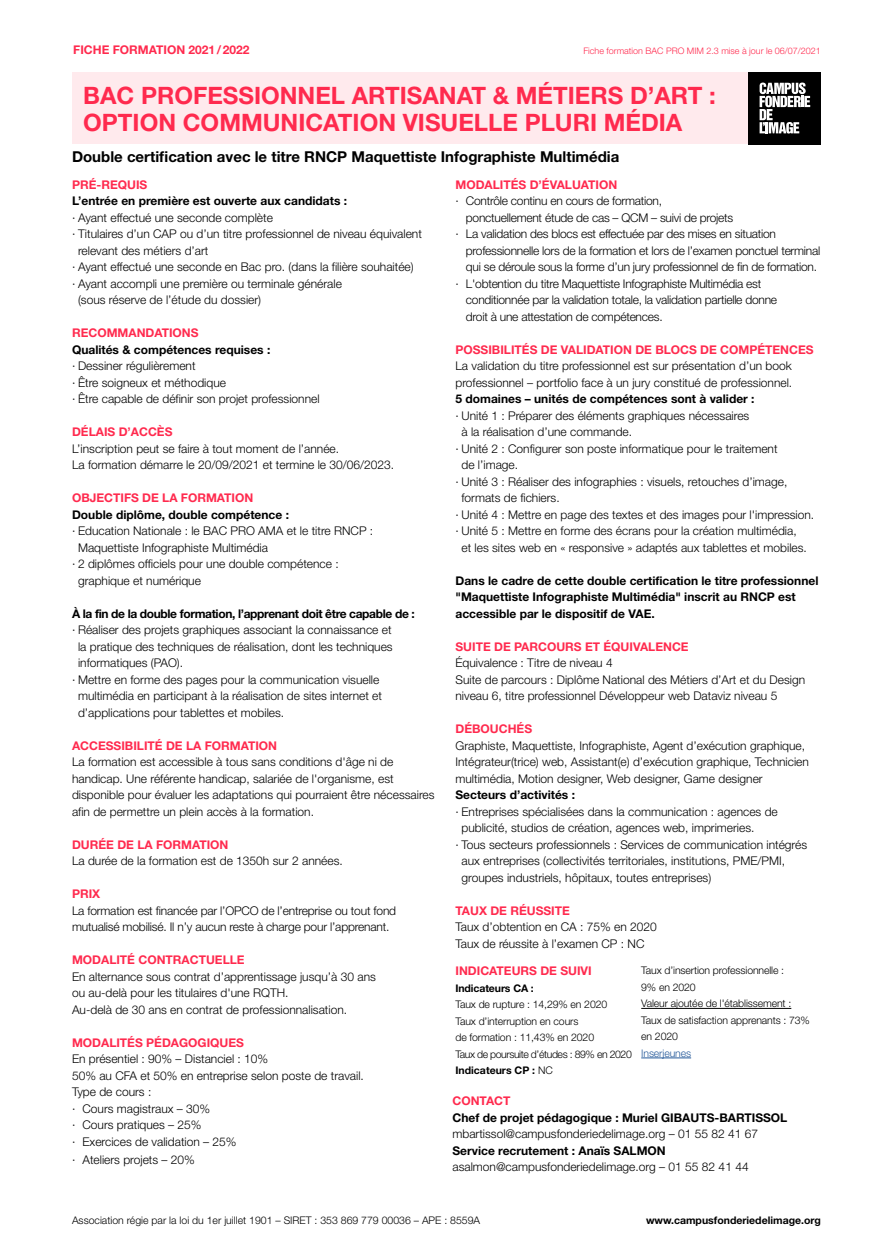
<style>
.page{position:relative;width:893px;height:1260px;background:#fff}
.page>*{position:absolute;margin:0;border:0;box-sizing:border-box;transform-origin:0 0}
.t1{font:700 24px/27px "Helvetica Neue LT Std";color:#ff2a4e}
.t2{font:700 15px "Helvetica Neue LT Std";color:#000}
.t3{font:300 12px/16.5px "Helvetica Neue LT Std";color:#000}
.t4{font:300 12px "Helvetica Neue LT Std";letter-spacing:-.02em;color:#000}
.t5{font:700 12px/16.5px "Helvetica Neue LT Std";color:#000}
.t6{font:700 12px "Helvetica Neue LT Std";color:#ff2a4e}
.t7{font:700 12px "Helvetica Neue LT Std";letter-spacing:-.03em;color:#000}
.t8{font:300 10.5px/16.5px "Helvetica Neue LT Std";letter-spacing:-.01em;color:#000}
.t9{font:700 10.5px "Helvetica Neue LT Std";color:#000}
.t10{font:300 10.5px "Helvetica Neue LT Std";letter-spacing:-.01em;color:#275b9b}
.t11{font:300 9px "Helvetica Neue LT Std";color:#ff2a4e}
.s1{font-weight:700}
</style>
<div class="page">
<div style="left:72px;top:72px;width:749px;height:72px;background:#ffeaed"></div>
<div style="left:749px;top:72px;width:72px;height:72px;background:#000"></div>
<svg style="left:760px;top:83px;width:50px;height:51px"></svg>
<hr style="left:641px;top:1008px;width:150px;height:1px;background:#000">
<hr style="left:641px;top:1058px;width:50px;height:1px;background:#275b9b">
<p class="t6" style="left:73px;top:42px;width:178px">FICHE FORMATION 2021/2022</p>
<h1 class="t1" style="left:83px;top:81px;width:634px">BAC PROFESSIONNEL ARTISANAT &amp; MÉTIERS D’ART :<br>OPTION COMMUNICATION VISUELLE PLURI MÉDIA</h1>
<p class="t11" style="left:583px;top:45px;width:239px">Fiche formation BAC PRO MIM 2.3 mise à jour le 06/07/2021</p>
<p class="t2" style="left:72px;top:147px;width:549px">Double certification avec le titre RNCP Maquettiste Infographiste Multimédia</p>
<p class="t6" style="left:72px;top:177px;width:77px">PRÉ-REQUIS</p>
<p class="t5" style="left:72px;top:192px;width:277px">L’entrée en première est ouverte aux candidats :</p>
<p class="t3" style="left:72px;top:209px;width:202px">· Ayant effectué une seconde complète</p>
<p class="t3" style="left:72px;top:225px;width:351px">· Titulaires d’un CAP ou d’un titre professionnel de niveau équivalent</p>
<p class="t3" style="left:78px;top:242px;width:132px">relevant des métiers d’art</p>
<p class="t3" style="left:72px;top:258px;width:343px">· Ayant effectué une seconde en Bac pro. (dans la filière souhaitée)</p>
<p class="t3" style="left:72px;top:275px;width:271px">· Ayant accompli une première ou terminale générale</p>
<p class="t3" style="left:78px;top:291px;width:185px">(sous réserve de l’étude du dossier)</p>
<p class="t6" style="left:72px;top:325px;width:128px">RECOMMANDATIONS</p>
<p class="t5" style="left:72px;top:341px;width:200px">Qualités &amp; compétences requises :</p>
<p class="t3" style="left:72px;top:357px;width:249px">· Dessiner régulièrement<br>· Être soigneux et méthodique<br>· Être capable de définir son projet professionnel</p>
<p class="t6" style="left:72px;top:424px;width:102px">DÉLAIS D’ACCÈS</p>
<p class="t3" style="left:72px;top:440px;width:324px">L’inscription peut se faire à tout moment de l’année.<br>La formation démarre le 20/09/2021 et termine le 30/06/2023.</p>
<p class="t6" style="left:72px;top:490px;width:183px">OBJECTIFS DE LA FORMATION</p>
<p class="t5" style="left:72px;top:506px;width:219px">Double diplôme, double compétence :</p>
<p class="t3" style="left:72px;top:522px;width:303px">· Education Nationale : le BAC PRO AMA et le titre RNCP :</p>
<p class="t3" style="left:78px;top:539px;width:191px">Maquettiste Infographiste Multimédia</p>
<p class="t3" style="left:72px;top:555px;width:268px">· 2 diplômes officiels pour une double compétence :</p>
<p class="t3" style="left:78px;top:572px;width:124px">graphique et numérique</p>
<p class="t7" style="left:72px;top:606px;width:344px">À la fin de la double formation, l’apprenant doit être capable de :</p>
<p class="t3" style="left:72px;top:621px;width:321px">· Réaliser des projets graphiques associant la connaissance et</p>
<p class="t3" style="left:78px;top:638px;width:316px">la pratique des techniques de réalisation, dont les techniques</p>
<p class="t3" style="left:78px;top:654px;width:107px">informatiques (PAO).</p>
<p class="t3" style="left:72px;top:671px;width:309px">· Mettre en forme des pages pour la communication visuelle</p>
<p class="t3" style="left:78px;top:687px;width:306px">multimédia en participant à la réalisation de sites internet et</p>
<p class="t3" style="left:78px;top:704px;width:208px">d’applications pour tablettes et mobiles.</p>
<p class="t6" style="left:72px;top:738px;width:207px">ACCESSIBILITÉ DE LA FORMATION</p>
<p class="t3" style="left:72px;top:753px;width:364px">La formation est accessible à tous sans conditions d'âge ni de handicap. Une référente handicap, salariée de l'organisme, est disponible pour évaluer les adaptations qui pourraient être nécessaires afin de permettre un plein accès à la formation.</p>
<p class="t6" style="left:72px;top:837px;width:158px">DURÉE DE LA FORMATION</p>
<p class="t3" style="left:72px;top:852px;width:272px">La durée de la formation est de 1350h sur 2 années.</p>
<p class="t6" style="left:72px;top:886px;width:30px">PRIX</p>
<p class="t3" style="left:72px;top:902px;width:326px">La formation est financée par l’OPCO de l’entreprise ou tout fond mutualisé mobilisé. Il n’y aucun reste à charge pour l’apprenant.</p>
<p class="t6" style="left:72px;top:952px;width:174px">MODALITÉ CONTRACTUELLE</p>
<p class="t3" style="left:72px;top:968px;width:305px">En alternance sous contrat d’apprentissage jusqu’à 30 ans ou au-delà pour les titulaires d'une RQTH.<br>Au-delà de 30 ans en contrat de professionnalisation.</p>
<p class="t6" style="left:72px;top:1035px;width:173px">MODALITÉS PÉDAGOGIQUES</p>
<p class="t3" style="left:72px;top:1050px;width:293px">En présentiel : 90% – Distanciel : 10%<br>50% au CFA et 50% en entreprise selon poste de travail.<br>Type de cours :<br>· Cours magistraux – 30%<br>· Cours pratiques – 25%<br>· Exercices de validation – 25%</p>
<p class="t3" style="left:72px;top:1151px;width:124px">· Ateliers projets – 20%</p>
<p class="t6" style="left:455px;top:177px;width:163px">MODALITÉS D’ÉVALUATION</p>
<p class="t4" style="left:455px;top:193px;width:208px">· Contrôle continu en cours de formation,</p>
<p class="t4" style="left:466px;top:210px;width:269px">ponctuellement étude de cas – QCM – suivi de projets</p>
<p class="t4" style="left:455px;top:226px;width:322px">· La validation des blocs est effectuée par des mises en situation</p>
<p class="t4" style="left:466px;top:243px;width:356px">professionnelle lors de la formation et lors de l’examen ponctuel terminal</p>
<p class="t4" style="left:466px;top:259px;width:353px">qui se déroule sous la forme d’un jury professionnel de fin de formation.</p>
<p class="t4" style="left:455px;top:276px;width:307px">· L'obtention du titre Maquettiste Infographiste Multimédia est</p>
<p class="t4" style="left:466px;top:292px;width:313px">conditionnée par la validation totale, la validation partielle donne</p>
<p class="t4" style="left:466px;top:309px;width:198px">droit à une attestation de compétences.</p>
<p class="t6" style="left:455px;top:342px;width:360px">POSSIBILITÉS DE VALIDATION DE BLOCS DE COMPÉTENCES</p>
<p class="t3" style="left:455px;top:357px;width:338px">La validation du titre professionnel est sur présentation d’un book professionnel – portfolio face à un jury constitué de professionnel.</p>
<p class="t5" style="left:455px;top:390px;width:301px">5 domaines – unités de compétences sont à valider :</p>
<p class="t3" style="left:455px;top:407px;width:295px">· Unité 1 : Préparer des éléments graphiques nécessaires</p>
<p class="t3" style="left:461px;top:423px;width:172px">à la réalisation d’une commande.</p>
<p class="t3" style="left:455px;top:440px;width:324px">· Unité 2 : Configurer son poste informatique pour le traitement</p>
<p class="t3" style="left:461px;top:456px;width:58px">de l’image.</p>
<p class="t3" style="left:455px;top:473px;width:333px">· Unité 3 : Réaliser des infographies : visuels, retouches d’image,</p>
<p class="t3" style="left:461px;top:489px;width:100px">formats de fichiers.</p>
<p class="t3" style="left:455px;top:506px;width:360px">· Unité 4 : Mettre en page des textes et des images pour l'impression.</p>
<p class="t3" style="left:455px;top:522px;width:343px">· Unité 5 : Mettre en forme des écrans pour la création multimédia,</p>
<p class="t3" style="left:461px;top:539px;width:347px">et les sites web en « responsive » adaptés aux tablettes et mobiles.</p>
<p class="t5" style="left:455px;top:572px;width:365px">Dans le cadre de cette double certification le titre professionnel "Maquettiste Infographiste Multimédia" inscrit au RNCP est accessible par le dispositif de VAE.</p>
<p class="t6" style="left:455px;top:639px;width:235px">SUITE DE PARCOURS ET ÉQUIVALENCE</p>
<p class="t3" style="left:455px;top:654px;width:351px">Équivalence : Titre de niveau 4<br>Suite de parcours : Diplôme National des Métiers d’Art et du Design niveau 6, titre professionnel Développeur web Dataviz niveau 5</p>
<p class="t6" style="left:455px;top:721px;width:78px">DÉBOUCHÉS</p>
<p class="t3" style="left:455px;top:737px;width:355px">Graphiste, Maquettiste, Infographiste, Agent d’exécution graphique,<br>Intégrateur(trice) web, Assistant(e) d’exécution graphique, Technicien multimédia, Motion designer, Web designer, Game designer</p>
<p class="t5" style="left:455px;top:786px;width:121px">Secteurs d’activités :</p>
<p class="t3" style="left:455px;top:803px;width:324px">· Entreprises spécialisées dans la communication : agences de</p>
<p class="t3" style="left:461px;top:819px;width:294px">publicité, studios de création, agences web, imprimeries.</p>
<p class="t3" style="left:455px;top:836px;width:353px">· Tous secteurs professionnels : Services de communication intégrés</p>
<p class="t3" style="left:461px;top:852px;width:325px">aux entreprises (collectivités territoriales, institutions, PME/PMI,</p>
<p class="t3" style="left:461px;top:869px;width:251px">groupes industriels, hôpitaux, toutes entreprises)</p>
<p class="t6" style="left:455px;top:903px;width:116px">TAUX DE RÉUSSITE</p>
<p class="t3" style="left:455px;top:918px;width:203px">Taux d’obtention en CA : 75% en 2020<br>Taux de réussite à l’examen CP : NC</p>
<p class="t6" style="left:455px;top:964px;width:138px">INDICATEURS DE SUIVI</p>
<p class="t9" style="left:455px;top:982px;width:80px">Indicateurs CA :</p>
<p class="t8" style="left:455px;top:996px;width:178px">Taux de rupture : 14,29% en 2020<br>Taux d’interruption en cours<br>de formation : 11,43% en 2020<br>Taux de poursuite d’études : 89% en 2020<br><span class="s1">Indicateurs CP :</span> NC</p>
<p class="t8" style="left:641px;top:962px;width:170px">Taux d’insertion professionnelle :<br>9% en 2020<br>Valeur ajoutée de l'établissement :<br>Taux de satisfaction apprenants : 73% en 2020</p>
<p class="t10" style="left:641px;top:1047px;width:51px">Inserjeunes</p>
<p class="t6" style="left:452px;top:1094px;width:60px">CONTACT</p>
<p class="t5" style="left:452px;top:1109px;width:336px">Chef de projet pédagogique : Muriel GIBAUTS-BARTISSOL</p>
<p class="t3" style="left:452px;top:1126px;width:307px">mbartissol@campusfonderiedelimage.org – 01 55 82 41 67</p>
<p class="t5" style="left:452px;top:1142px;width:215px">Service recrutement : Anaïs SALMON</p>
<p class="t3" style="left:452px;top:1159px;width:298px">asalmon@campusfonderiedelimage.org – 01 55 82 41 44</p>
<p class="t8" style="left:72px;top:1212px;width:410px">Association régie par la loi du 1er juillet 1901 – SIRET : 353 869 779 00036 – APE : 8559A</p>
<p class="t9" style="left:646px;top:1214px;width:176px">www.campusfonderiedelimage.org</p>
</div>
